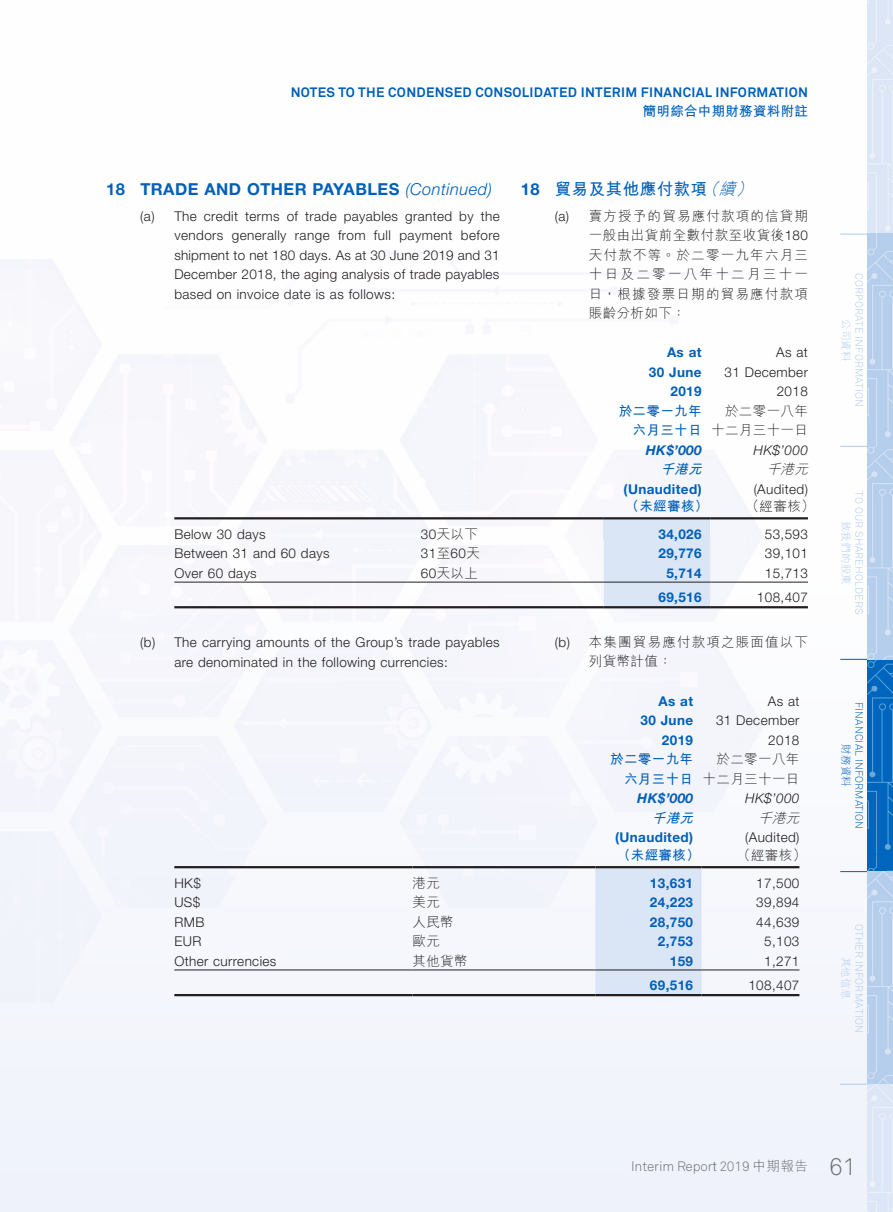
<style>
.page{position:relative;width:893px;height:1212px;background:#f7f7fc}
.page>*{position:absolute;margin:0;border:0;box-sizing:border-box;transform-origin:0 0}
.t1{font:italic 300 16.5px "Helvetica Neue LT Std";letter-spacing:.03em;color:#005fb9}
.t2{font:700 16.5px "Helvetica Neue LT Std";letter-spacing:.03em;color:#005fb9}
.t3{font:700 16.5px "M Hei HK";letter-spacing:.03em;color:#005fb9}
.t4{font:300 13.5px/19.5px "Helvetica Neue LT Std";letter-spacing:.03em;color:#231f20;text-align:right}
.t5{font:300 13.5px/19.5px "M Hei HK";letter-spacing:.085em;color:#231f20;text-align:justify}
.t6{font:700 13.5px/19.5px "Helvetica Neue LT Std";letter-spacing:.03em;color:#005fb9;text-align:right}
.t7{font:700 13.5px "Akkurat Pro";letter-spacing:.02em;color:#005fb9}
.t8{font:700 13.5px/19.5px "M Hei HK";letter-spacing:.03em;color:#005fb9;text-align:right}
.t9{font:300 13.5px/19.5px "M Hei HK";letter-spacing:.03em;color:#231f20;text-align:right}
.t10{font:13.5px "Akkurat Light Pro";letter-spacing:-.01em;color:#6c6d70}
.t11{font:italic 700 13.5px "Helvetica Neue LT Std";letter-spacing:.03em;color:#005fb9}
.t12{font:italic 300 13.5px "Helvetica Neue LT Std";letter-spacing:.03em;color:#231f20}
.t13{font:italic 700 13.5px "M Hei HK";color:#005fb9}
.t14{font:italic 300 13.5px "M Hei HK";color:#231f20}
.t15{font:10.5px "Akkurat Light Pro";letter-spacing:.02em;color:#b0cbeb}
.t16{font:10.5px "Akkurat Light Pro";letter-spacing:.02em;color:#005fb9}
.t17{font:300 10.5px "M Hei HK";letter-spacing:.02em;color:#b0cbeb}
.t18{font:300 10.5px "M Hei HK";color:#005fb9}
.s1{font-weight:700;font-style:normal}
.s2{font-family:"Helvetica Neue LT Std"}
.s3{font-weight:300;font-style:italic}
.s4{font-family:"M Hei HK"}
.s5{font-family:"Helvetica Neue LT Std";font-weight:300}
.s6{font-family:"M Hei HK";font-weight:300}
.s7{font-size:24px}
</style>
<div class="page">
<hr style="left:840px;top:871px;width:53px;height:1px;background:#005fb9">
<hr style="left:840px;top:1084px;width:53px;height:1px;background:#b0cbeb">
<hr style="left:840px;top:659px;width:53px;height:1px;background:#005fb9">
<hr style="left:840px;top:446px;width:53px;height:1px;background:#b0cbeb">
<hr style="left:840px;top:234px;width:53px;height:1px;background:#b0cbeb">
<img style="left:867px;top:0;width:26px;height:1212px">
<div style="left:604px;top:519px;width:106px;height:20px;background:#dae5f5"></div>
<div style="left:604px;top:539px;width:106px;height:67px;background:#dae5f5"></div>
<hr style="left:174px;top:517px;width:247px;height:2px;background:#231f20">
<hr style="left:421px;top:517px;width:183px;height:2px;background:#231f20">
<hr style="left:604px;top:517px;width:106px;height:2px;background:#231f20">
<hr style="left:710px;top:517px;width:98px;height:2px;background:#231f20">
<hr style="left:174px;top:582px;width:247px;height:1px;background:#231f20">
<hr style="left:421px;top:582px;width:183px;height:1px;background:#231f20">
<hr style="left:604px;top:582px;width:106px;height:1px;background:#231f20">
<hr style="left:710px;top:582px;width:98px;height:1px;background:#231f20">
<hr style="left:174px;top:606px;width:247px;height:2px;background:#231f20">
<hr style="left:421px;top:606px;width:183px;height:2px;background:#231f20">
<hr style="left:604px;top:606px;width:106px;height:2px;background:#231f20">
<hr style="left:710px;top:606px;width:98px;height:2px;background:#231f20">
<div style="left:595px;top:868px;width:107px;height:126px;background:#dae5f5"></div>
<hr style="left:174px;top:866px;width:238px;height:2px;background:#231f20">
<hr style="left:412px;top:866px;width:183px;height:2px;background:#231f20">
<hr style="left:595px;top:866px;width:107px;height:2px;background:#231f20">
<hr style="left:702px;top:866px;width:97px;height:2px;background:#231f20">
<hr style="left:174px;top:969px;width:238px;height:1px;background:#231f20">
<hr style="left:412px;top:969px;width:183px;height:1px;background:#231f20">
<hr style="left:595px;top:969px;width:107px;height:1px;background:#231f20">
<hr style="left:702px;top:969px;width:97px;height:1px;background:#231f20">
<hr style="left:174px;top:994px;width:238px;height:2px;background:#231f20">
<hr style="left:412px;top:994px;width:183px;height:2px;background:#231f20">
<hr style="left:595px;top:994px;width:107px;height:2px;background:#231f20">
<hr style="left:702px;top:994px;width:97px;height:2px;background:#231f20">
<p class="t7" style="left:291px;top:83px;width:519px">NOTES TO THE CONDENSED CONSOLIDATED INTERIM FINANCIAL INFORMATION</p>
<p class="t8" style="left:643px;top:100px;width:167px">簡明綜合中期財務資料附註</p>
<p class="t2" style="left:106px;top:179px;width:33px">18 Trade</p>
<p class="t2" style="left:204px;top:179px;width:79px">and other</p>
<p class="t1" style="left:313px;top:179px;width:181px"><span class="s1">payab les</span> (Continued)</p>
<p class="t4" style="left:174px;top:206px;width:327px;text-align:justify;text-indent:-34px">(a) The credit terms of trade payables granted by the vendors generally range from full payment before shipment to net 180 days. As at 30 June 2019 and 31<br>December 2018, the aging analysis of trade payables based on invoice date is as follows:</p>
<p class="t3" style="left:521px;top:177px;width:239px"><span class="s2">18</span> 貿易及其他應付款項<span class="s3">（續）</span></p>
<p class="t5" style="left:589px;top:205px;width:221px;text-indent:-34px"><span class="s2">(a)</span> 賣方授予的貿易應付款項的信貸期一般由出貨前全數付款至收貨後<span class="s2">180</span>天付款不等。於二零一九年六月三十日及二零一八年十二月三十一日，根據發票日期的貿易應付款項賬齡分析如下：</p>
<p class="t6" style="left:649px;top:342px;width:54px">As at<br>30 June<br>2019</p>
<p class="t4" style="left:724px;top:342px;width:85px">As at<br>31 December<br>2018</p>
<p class="t8" style="left:619px;top:400px;width:84px">於二零一九年六月三十日</p>
<p class="t9" style="left:711px;top:400px;width:98px">於二零一八年十二月三十一日</p>
<p class="t11" style="left:646px;top:441px;width:57px">HK$’000</p>
<p class="t12" style="left:754px;top:442px;width:56px">HK$’000</p>
<p class="t13" style="left:660px;top:459px;width:47px">千港元</p>
<p class="t14" style="left:767px;top:460px;width:48px">千港元</p>
<p class="t6" style="left:624px;top:479px;width:80px">(Unaudited)</p>
<p class="t4" style="left:754px;top:479px;width:56px">(Audited)</p>
<p class="t8" style="left:625px;top:496px;width:84px">（未經審核）</p>
<p class="t5" style="left:746px;top:496px;width:71px">（經審核）</p>
<p class="t4" style="left:174px;top:524px;width:93px">Below 30 days</p>
<p class="t5" style="left:421px;top:524px;width:59px"><span class="s2">30</span>天以下</p>
<p class="t6" style="left:658px;top:524px;width:45px">34,026</p>
<p class="t4" style="left:765px;top:524px;width:45px">53,593</p>
<p class="t4" style="left:174px;top:544px;width:157px">Between 31 and 60 days</p>
<p class="t4" style="left:421px;top:544px;width:60px">31<span class="s4">至</span>60<span class="s4">天</span></p>
<p class="t6" style="left:658px;top:544px;width:45px">29,776</p>
<p class="t4" style="left:765px;top:544px;width:45px">39,101</p>
<p class="t4" style="left:174px;top:563px;width:84px">Over 60 days</p>
<p class="t5" style="left:421px;top:563px;width:59px"><span class="s2">60</span>天以上</p>
<p class="t6" style="left:666px;top:563px;width:37px">5,714</p>
<p class="t4" style="left:765px;top:563px;width:45px">15,713</p>
<p class="t6" style="left:658px;top:587px;width:45px">69,516</p>
<p class="t4" style="left:757px;top:587px;width:53px">108,407</p>
<p class="t4" style="left:174px;top:632px;width:327px;text-align:left;text-indent:-34px">(b) The carrying amounts of the Group’s trade payables are denominated in the following currencies:</p>
<p class="t6" style="left:640px;top:691px;width:54px">As at<br>30 June<br>2019</p>
<p class="t4" style="left:716px;top:691px;width:85px">As at<br>31 December<br>2018</p>
<p class="t8" style="left:610px;top:749px;width:84px">於二零一九年六月三十日</p>
<p class="t9" style="left:703px;top:749px;width:98px">於二零一八年十二月三十一日</p>
<p class="t11" style="left:637px;top:790px;width:57px">HK$’000</p>
<p class="t12" style="left:745px;top:790px;width:56px">HK$’000</p>
<p class="t13" style="left:652px;top:808px;width:47px">千港元</p>
<p class="t14" style="left:758px;top:808px;width:48px">千港元</p>
<p class="t6" style="left:615px;top:827px;width:80px">(Unaudited)</p>
<p class="t4" style="left:745px;top:827px;width:56px">(Audited)</p>
<p class="t8" style="left:617px;top:844px;width:84px">（未經審核）</p>
<p class="t5" style="left:737px;top:845px;width:71px">（經審核）</p>
<p class="t4" style="left:174px;top:873px;width:28px">HK$</p>
<p class="t5" style="left:412px;top:872px;width:29px">港元</p>
<p class="t6" style="left:650px;top:873px;width:45px">13,631</p>
<p class="t4" style="left:756px;top:873px;width:45px">17,500</p>
<p class="t4" style="left:174px;top:892px;width:28px">US$</p>
<p class="t5" style="left:412px;top:892px;width:29px">美元</p>
<p class="t6" style="left:650px;top:892px;width:45px">24,223</p>
<p class="t4" style="left:756px;top:892px;width:45px">39,894</p>
<p class="t4" style="left:174px;top:912px;width:32px">RMB</p>
<p class="t5" style="left:412px;top:911px;width:43px">人民幣</p>
<p class="t6" style="left:650px;top:912px;width:45px">28,750</p>
<p class="t4" style="left:756px;top:912px;width:45px">44,639</p>
<p class="t4" style="left:174px;top:931px;width:29px">EUR</p>
<p class="t5" style="left:412px;top:931px;width:29px">歐元</p>
<p class="t6" style="left:658px;top:931px;width:37px">2,753</p>
<p class="t4" style="left:764px;top:931px;width:37px">5,103</p>
<p class="t4" style="left:174px;top:951px;width:104px">Other currencies</p>
<p class="t5" style="left:412px;top:950px;width:57px">其他貨幣</p>
<p class="t6" style="left:670px;top:951px;width:25px">159</p>
<p class="t4" style="left:764px;top:951px;width:37px">1,271</p>
<p class="t6" style="left:650px;top:975px;width:45px">69,516</p>
<p class="t4" style="left:748px;top:975px;width:53px">108,407</p>
<p class="t5" style="left:589px;top:631px;width:220px;text-indent:-34px"><span class="s2">(b)</span> 本集團貿易應付款項之賬面值以下列貨幣計值：</p>
<p class="t15" style="left:865px;top:273px;width:135px;rotate:90deg">CORPORATE INFORMATION</p>
<p class="t17" style="left:853px;top:319px;width:44px;rotate:90deg">公司資料</p>
<p class="t15" style="left:865px;top:491px;width:125px;rotate:90deg">TO OUR SHAREHOLDERS</p>
<p class="t17" style="left:853px;top:521px;width:66px;rotate:90deg">致我們的股東</p>
<p class="t16" style="left:865px;top:702px;width:129px;rotate:90deg">FINANCIAL INFORMATION</p>
<p class="t18" style="left:853px;top:744px;width:44px;rotate:90deg">財務資料</p>
<p class="t15" style="left:865px;top:924px;width:110px;rotate:90deg">OTHER INFORMATION</p>
<p class="t17" style="left:853px;top:957px;width:44px;rotate:90deg">其他信息</p>
<p class="t10" style="left:631px;top:1158px;width:227px">Interim Repor<span class="s5">t</span> 2019 <span class="s6">中期報告</span> <span class="s7">61</span></p>
</div>
